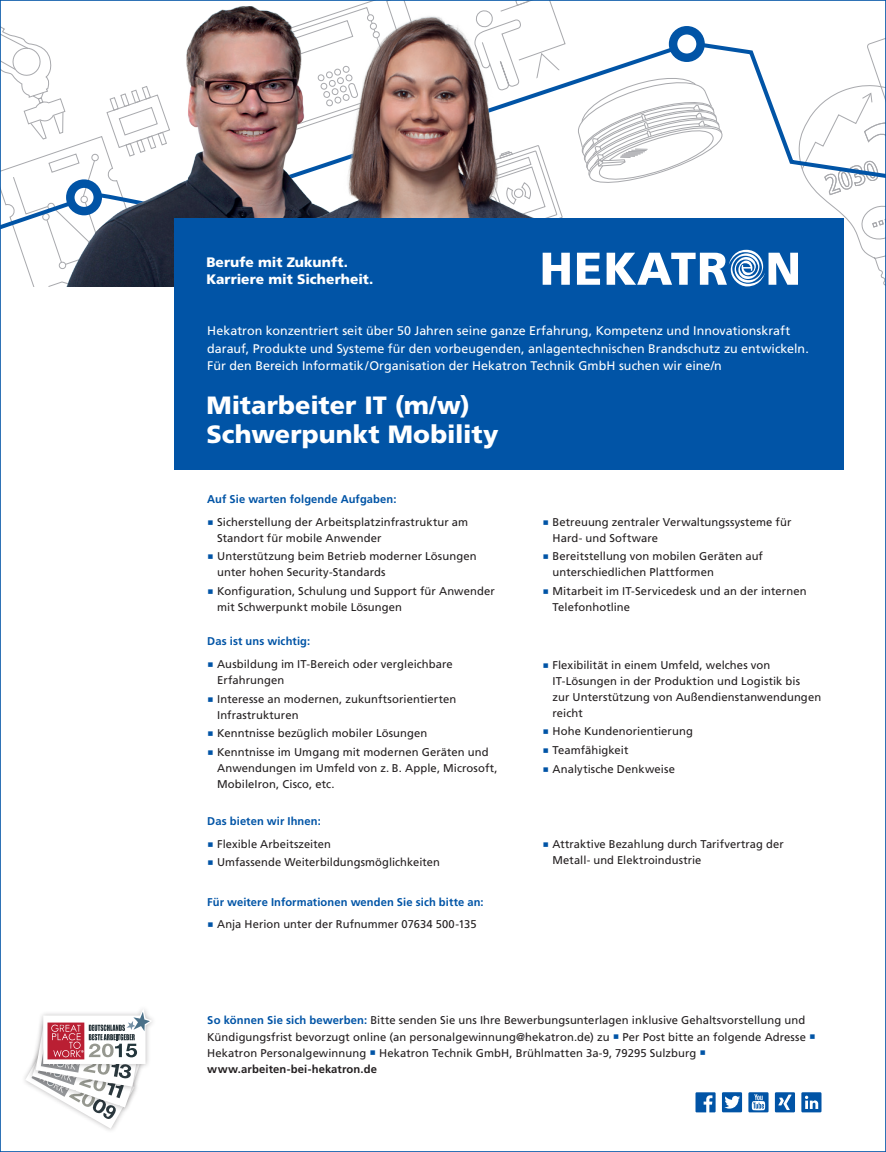
<style>
.page{position:relative;width:886px;height:1152px;background:#fff}
.page>*{position:absolute;margin:0;border:0;box-sizing:border-box;transform-origin:0 0}
.t1{font:900 25px/28.8px "Frutiger LT Pro";color:#fff}
.t2{font:900 13.75px "Frutiger LT Pro";letter-spacing:.005em;color:#fff}
.t3{font:12.5px/17.5px "Frutiger LT Pro";letter-spacing:.005em;color:#fff}
.t4{font:11.25px/16px "Frutiger LT Pro";letter-spacing:.01em;color:#231f20}
.t5{font:700 11.25px "Frutiger LT Pro";letter-spacing:.01em;color:#0154a6}
.s1{font-family:"Letter Gothic Std";color:#0154a6}
.s2{font-weight:700;color:#0154a6}
.s3{font-weight:700}
</style>
<div class="page">
<svg style="left:2px;top:27px;width:55px;height:260px"></svg>
<img style="left:57px;top:7px;width:312px;height:280px">
<img style="left:272px;top:13px;width:195px;height:205px">
<div style="left:174px;top:218px;width:669px;height:239px;background:#0154a6"></div>
<div style="left:174px;top:232px;width:669px;height:237px;background:#0154a6"></div>
<svg style="left:467px;top:2px;width:417px;height:285px"></svg>
<svg style="left:722px;top:1092px;width:20px;height:20px"></svg>
<svg style="left:695px;top:1092px;width:20px;height:20px"></svg>
<svg style="left:775px;top:1092px;width:20px;height:20px"></svg>
<svg style="left:748px;top:1092px;width:20px;height:20px"></svg>
<svg style="left:801px;top:1092px;width:20px;height:20px"></svg>
<svg style="left:25px;top:1009px;width:127px;height:119px"></svg>
<p class="t2" style="left:206px;top:254px;width:143px">Berufe mit Zukunft.</p>
<p class="t2" style="left:206px;top:271px;width:168px">Karriere mit Sicherheit.</p>
<p class="t3" style="left:207px;top:322px;width:603px">Hekatron konzentriert seit über 50 Jahren seine ganze Erfahrung, Kompetenz und Innovationskraft darauf, Produkte und Systeme für den vorbeugenden, anlagentechnischen Brandschutz zu entwickeln.<br>Für den Bereich Informatik/Organisation der Hekatron Technik GmbH suchen wir eine/n</p>
<p class="t1" style="left:206px;top:391px;width:293px">Mitarbeiter IT (m/w)<br>Schwerpunkt Mobility</p>
<p class="t5" style="left:207px;top:492px;width:191px">Auf Sie warten folgende Aufgaben:</p>
<p class="t4" style="left:217px;top:514px;width:252px;text-indent:-10px"><span class="s1">■</span> Sicherstellung der Arbeitsplatzinfrastruktur am<br>Standort für mobile Anwender</p>
<p class="t4" style="left:217px;top:548px;width:261px;text-indent:-10px"><span class="s1">■</span> Unterstützung beim Betrieb moderner Lösungen unter hohen Security-Standards</p>
<p class="t4" style="left:217px;top:583px;width:279px;text-indent:-10px"><span class="s1">■</span> Konfiguration, Schulung und Support für Anwender mit Schwerpunkt mobile Lösungen</p>
<p class="t5" style="left:207px;top:634px;width:104px">Das ist uns wichtig:</p>
<p class="t4" style="left:217px;top:656px;width:237px;text-indent:-10px"><span class="s1">■</span> Ausbildung im IT-Bereich oder vergleichbare<br>Erfahrungen</p>
<p class="t4" style="left:217px;top:690px;width:241px;text-indent:-10px"><span class="s1">■</span> Interesse an modernen, zukunftsorientierten<br>Infrastrukturen</p>
<p class="t4" style="left:207px;top:725px;width:222px"><span class="s1">■</span> Kenntnisse bezüglich mobiler Lösungen</p>
<p class="t4" style="left:217px;top:744px;width:282px;text-indent:-10px"><span class="s1">■</span> Kenntnisse im Umgang mit modernen Geräten und<br>Anwendungen im Umfeld von z. B. Apple, Microsoft,<br>MobileIron, Cisco, etc.</p>
<p class="t5" style="left:207px;top:814px;width:115px">Das bieten wir Ihnen:</p>
<p class="t4" style="left:207px;top:836px;width:125px"><span class="s1">■</span> Flexible Arbeitszeiten</p>
<p class="t4" style="left:207px;top:854px;width:234px"><span class="s1">■</span> Umfassende Weiterbildungsmöglichkeiten</p>
<p class="t5" style="left:207px;top:895px;width:278px">Für weitere Informationen wenden Sie sich bitte an:</p>
<p class="t4" style="left:207px;top:916px;width:271px"><span class="s1">■</span> Anja Herion unter der Rufnummer 07634 500-135</p>
<p class="t4" style="left:552px;top:514px;width:240px;text-indent:-10px"><span class="s1">■</span> Betreuung zentraler Verwaltungssysteme für<br>Hard- und Software</p>
<p class="t4" style="left:552px;top:548px;width:212px;text-indent:-10px"><span class="s1">■</span> Bereitstellung von mobilen Geräten auf unterschiedlichen Plattformen</p>
<p class="t4" style="left:552px;top:583px;width:256px;text-indent:-10px"><span class="s1">■</span> Mitarbeit im IT-Servicedesk und an der internen<br>Telefonhotline</p>
<p class="t4" style="left:552px;top:657px;width:270px;text-indent:-10px"><span class="s1">■</span> Flexibilität in einem Umfeld, welches von IT-Lösungen in der Produktion und Logistik bis<br>zur Unterstützung von Außendienstanwendungen reicht</p>
<p class="t4" style="left:543px;top:723px;width:152px"><span class="s1">■</span> Hohe Kundenorientierung</p>
<p class="t4" style="left:543px;top:742px;width:87px"><span class="s1">■</span> Teamfähigkeit</p>
<p class="t4" style="left:543px;top:761px;width:134px"><span class="s1">■</span> Analytische Denkweise</p>
<p class="t4" style="left:552px;top:836px;width:233px;line-height:15.6px;text-indent:-10px"><span class="s1">■</span> Attraktive Bezahlung durch Tarifvertrag der<br>Metall- und Elektroindustrie</p>
<p class="t4" style="left:207px;top:1012px;width:610px"><span class="s2">So können Sie sich bewerben:</span> Bitte senden Sie uns Ihre Bewerbungsunterlagen inklusive Gehaltsvorstellung und Kündigungsfrist bevorzugt online (an personalgewinnung@hekatron.de) zu <span class="s1">■</span> Per Post bitte an folgende Adresse <span class="s1">■ </span>Hekatron Personalgewinnung <span class="s1">■</span> Hekatron Technik GmbH, Brühlmatten 3a-9, 79295 Sulzburg <span class="s1">■ </span><span class="s3">www.arbeiten-bei-hekatron.de</span></p>
</div>
